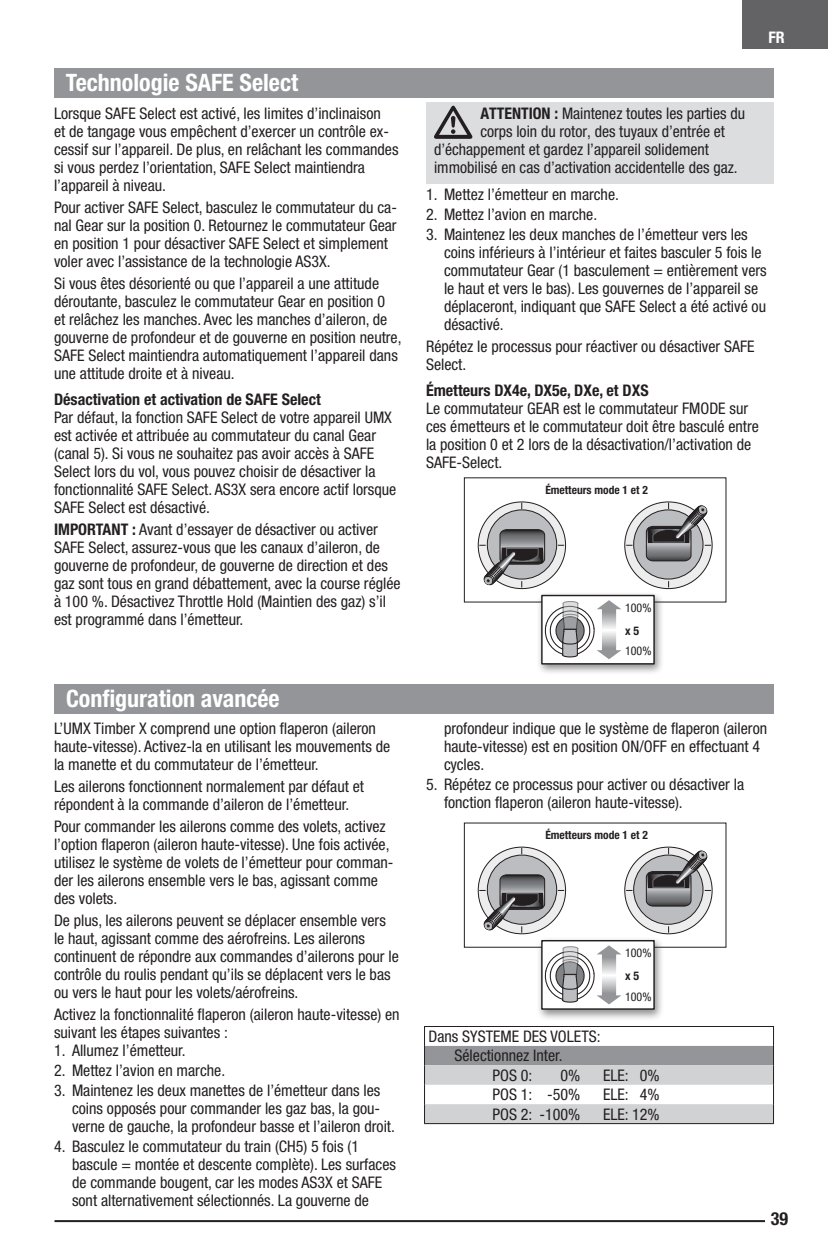
<style>
.page{position:relative;width:828px;height:1260px;background:#fff}
.page>*{position:absolute;margin:0;border:0;box-sizing:border-box;transform-origin:0 0}
.EFL_Main_Header{font:700 condensed 24px "Helvetica Neue LT Std";color:#fff}
.t1{font:700 condensed 18px "Helvetica Neue LT Std";color:#231f20}
.EFL_Body_Copy{font:condensed 16px/18px "Helvetica Neue LT Std";color:#231f20}
.EFL_Cautions_and_War{font:condensed 16px "Helvetica Neue LT Std";color:#231f20}
.Body_Text{font:condensed 16px "Helvetica Neue LT Std";color:#231f20}
.EFL_Sub_Header{font:700 condensed 16px "Helvetica Neue LT Std";color:#231f20}
.EFL_Sub-header{font:700 condensed 16px "Helvetica Neue LT Std";color:#231f20}
.t2{font:700 condensed 16px "Helvetica Neue LT Std";color:#fff}
.Body{font:condensed 12px "Helvetica Neue LT Std";color:#231f20}
.Body-2{font:700 condensed 12px "Helvetica Neue LT Std";color:#231f20}
.Body_Text-2{font:700 condensed 11.6px "Helvetica Neue LT Std";color:#231f20}
.s1{font-weight:700}
</style>
<div class="page">
<div style="left:743px;top:0;width:85px;height:49px;background:#636366"></div>
<hr style="left:54px;top:1220px;width:711px;height:2px;background:#231f20">
<div style="left:54px;top:68px;width:720px;height:30px;background:#939598"></div>
<div style="left:426px;top:102px;width:348px;height:82px;background:#dcdddf"></div>
<svg style="left:434px;top:106px;width:38px;height:33px"></svg>
<svg style="left:625px;top:847px;width:87px;height:87px"></svg>
<div style="left:634px;top:855px;width:69px;height:69px;background:#bcbdc0;border-radius:50%"></div>
<svg style="left:646px;top:848px;width:65px;height:59px"></svg>
<svg style="left:478px;top:847px;width:88px;height:87px"></svg>
<div style="left:487px;top:855px;width:70px;height:69px;background:#bcbdc0;border-radius:50%"></div>
<svg style="left:479px;top:874px;width:66px;height:59px"></svg>
<div style="left:464px;top:823px;width:262px;height:125px;border:1px solid #231f20"></div>
<div style="left:536px;top:937px;width:129px;height:84px;background:#231f20;opacity:.5"></div>
<svg style="left:540px;top:939px;width:116px;height:71px"></svg>
<div style="left:54px;top:684px;width:720px;height:30px;background:#939598"></div>
<svg style="left:625px;top:502px;width:87px;height:87px"></svg>
<div style="left:634px;top:510px;width:69px;height:69px;background:#bcbdc0;border-radius:50%"></div>
<svg style="left:646px;top:503px;width:65px;height:59px"></svg>
<svg style="left:478px;top:502px;width:88px;height:87px"></svg>
<div style="left:487px;top:510px;width:70px;height:69px;background:#bcbdc0;border-radius:50%"></div>
<svg style="left:479px;top:529px;width:66px;height:59px"></svg>
<div style="left:536px;top:591px;width:129px;height:85px;background:#231f20;opacity:.5"></div>
<svg style="left:540px;top:594px;width:116px;height:71px"></svg>
<svg style="left:424px;top:1026px;width:350px;height:97px"></svg>
<hr style="left:424px;top:1123px;width:175px;height:1px;background:#231f20">
<hr style="left:599px;top:1123px;width:175px;height:1px;background:#231f20">
<p class="EFL_Main_Header" style="left:66px;top:68px;width:234px">Technologie SAFE Select</p>
<p class="EFL_Body_Copy" style="left:54px;top:105px;width:346px">Lorsque SAFE Select est activé, les limites d’inclinaison<br>et de tangage vous empêchent d’exercer un contrôle ex&shy;cessif sur l’appareil. De plus, en relâchant les commandes si vous perdez l’orientation, SAFE Select maintiendra l’appareil à niveau.</p>
<p class="EFL_Body_Copy" style="left:54px;top:199px;width:345px">Pour activer SAFE Select, basculez le commutateur du ca&shy;nal Gear sur la position 0. Retournez le commutateur Gear en position 1 pour désactiver SAFE Select et simplement voler avec l’assistance de la technologie AS3X.</p>
<p class="EFL_Body_Copy" style="left:54px;top:275px;width:349px">Si vous êtes désorienté ou que l’appareil a une attitude déroutante, basculez le commutateur Gear en position 0<br>et relâchez les manches. Avec les manches d’aileron, de gouverne de profondeur et de gouverne en position neutre, SAFE Select maintiendra automatiquement l’appareil dans une attitude droite et à niveau.</p>
<p class="EFL_Sub_Header" style="left:54px;top:389px;width:268px">Désactivation et activation de SAFE Select</p>
<p class="EFL_Body_Copy" style="left:54px;top:408px;width:344px">Par défaut, la fonction SAFE Select de votre appareil UMX est activée et attribuée au commutateur du canal Gear (canal 5). Si vous ne souhaitez pas avoir accès à SAFE Select lors du vol, vous pouvez choisir de désactiver la fonctionnalité SAFE Select. AS3X sera encore actif lorsque SAFE Select est désactivé.</p>
<p class="EFL_Body_Copy" style="left:54px;top:520px;width:348px"><span class="s1">IMPORTANT :</span> Avant d’essayer de désactiver ou activer SAFE Select, assurez-vous que les canaux d’aileron, de gouverne de profondeur, de gouverne de direction et des gaz sont tous en grand débattement, avec la course réglée à 100 %. Désactivez Throttle Hold (Maintien des gaz) s’il est programmé dans l’émetteur.</p>
<p class="EFL_Main_Header" style="left:66px;top:684px;width:215px">Configuration avancée</p>
<p class="EFL_Body_Copy" style="left:54px;top:719px;width:338px">L’UMX Timber X comprend une option flaperon (aileron haute-vitesse). Activez-la en utilisant les mouvements de la manette et du commutateur de l’émetteur.</p>
<p class="EFL_Body_Copy" style="left:54px;top:777px;width:312px">Les ailerons fonctionnent normalement par défaut et répondent à la commande d’aileron de l’émetteur.</p>
<p class="EFL_Body_Copy" style="left:54px;top:817px;width:341px">Pour commander les ailerons comme des volets, activez l’option flaperon (aileron haute-vitesse). Une fois activée, utilisez le système de volets de l’émetteur pour comman&shy;der les ailerons ensemble vers le bas, agissant comme des volets.</p>
<p class="EFL_Body_Copy" style="left:54px;top:911px;width:346px">De plus, les ailerons peuvent se déplacer ensemble vers le haut, agissant comme des aérofreins. Les ailerons continuent de répondre aux commandes d’ailerons pour le contrôle du roulis pendant qu’ils se déplacent vers le bas ou vers le haut pour les volets/aérofreins.</p>
<p class="EFL_Body_Copy" style="left:54px;top:1005px;width:347px">Activez la fonctionnalité flaperon (aileron haute-vitesse) en suivant les étapes suivantes :</p>
<p class="EFL_Body_Copy" style="left:54px;top:1041px;width:133px">1. Allumez l’émetteur.</p>
<p class="EFL_Body_Copy" style="left:54px;top:1061px;width:173px">2. Mettez l’avion en marche.</p>
<p class="EFL_Body_Copy" style="left:72px;top:1081px;width:324px;text-indent:-18px">3. Maintenez les deux manettes de l’émetteur dans les coins opposés pour commander les gaz bas, la gou&shy;verne de gauche, la profondeur basse et l’aileron droit.</p>
<p class="EFL_Body_Copy" style="left:72px;top:1137px;width:326px;text-indent:-18px">4. Basculez le commutateur du train (CH5) 5 fois (1 bascule = montée et descente complète). Les surfaces de commande bougent, car les modes AS3X et SAFE sont alternativement sélectionnés. La gouverne de</p>
<p class="t2" style="left:768px;top:28px;width:18px">FR</p>
<p class="EFL_Cautions_and_War" style="left:480px;top:105px;width:266px"><span class="s1">ATTENTION :</span> Maintenez toutes les parties du</p>
<p class="EFL_Cautions_and_War" style="left:480px;top:123px;width:246px">corps loin du rotor, des tuyaux d’entrée et</p>
<p class="EFL_Cautions_and_War" style="left:434px;top:141px;width:276px">d’échappement et gardez l’appareil solidement</p>
<p class="EFL_Cautions_and_War" style="left:434px;top:159px;width:305px">immobilisé en cas d’activation accidentelle des gaz.</p>
<p class="EFL_Body_Copy" style="left:426px;top:186px;width:194px">1. Mettez l’émetteur en marche.</p>
<p class="EFL_Body_Copy" style="left:426px;top:206px;width:173px">2. Mettez l’avion en marche.</p>
<p class="EFL_Body_Copy" style="left:444px;top:226px;width:324px;text-indent:-18px">3. Maintenez les deux manches de l’émetteur vers les coins inférieurs à l’intérieur et faites basculer 5 fois le commutateur Gear (1 basculement = entièrement vers le haut et vers le bas). Les gouvernes de l’appareil se déplaceront, indiquant que SAFE Select a été activé ou désactivé.</p>
<p class="EFL_Body_Copy" style="left:426px;top:338px;width:330px">Répétez le processus pour réactiver ou désactiver SAFE<br>Select.</p>
<p class="EFL_Sub-header" style="left:426px;top:380px;width:224px">Émetteurs DX4e, DX5e, DXe, et DXS</p>
<p class="EFL_Body_Copy" style="left:426px;top:399px;width:334px">Le commutateur GEAR est le commutateur FMODE sur ces émetteurs et le commutateur doit être basculé entre la position 0 et 2 lors de la désactivation/l’activation de SAFE-Select.</p>
<p class="Body_Text-2" style="left:545px;top:483px;width:104px">Émetteurs mode 1 et 2</p>
<p class="Body" style="left:625px;top:601px;width:28px">100%</p>
<p class="Body-2" style="left:625px;top:623px;width:16px">x 5</p>
<p class="Body" style="left:625px;top:644px;width:28px">100%</p>
<p class="EFL_Body_Copy" style="left:444px;top:719px;width:325px">profondeur indique que le système de flaperon (aileron haute-vitesse) est en position ON/OFF en effectuant 4 cycles.</p>
<p class="EFL_Body_Copy" style="left:444px;top:775px;width:302px;text-indent:-18px">5. Répétez ce processus pour activer ou désactiver la fonction flaperon (aileron haute-vitesse).</p>
<p class="Body_Text-2" style="left:545px;top:828px;width:104px">Émetteurs mode 1 et 2</p>
<p class="Body" style="left:625px;top:946px;width:28px">100%</p>
<p class="Body-2" style="left:625px;top:968px;width:16px">x 5</p>
<p class="Body" style="left:625px;top:989px;width:28px">100%</p>
<p class="Body_Text" style="left:429px;top:1027px;width:174px">Dans SYSTEME DES VOLETS:</p>
<p class="Body_Text" style="left:455px;top:1046px;width:110px">Sélectionnez Inter.</p>
<p class="Body_Text" style="left:493px;top:1066px;width:41px">POS 0:</p>
<p class="Body_Text" style="left:561px;top:1066px;width:21px">0%</p>
<p class="Body_Text" style="left:603px;top:1066px;width:58px">ELE: 0%</p>
<p class="Body_Text" style="left:493px;top:1085px;width:89px">POS 1: -50%</p>
<p class="Body_Text" style="left:603px;top:1085px;width:58px">ELE: 4%</p>
<p class="Body_Text" style="left:493px;top:1105px;width:89px">POS 2: -100%</p>
<p class="Body_Text" style="left:603px;top:1105px;width:58px">ELE: 12%</p>
<p class="t1" style="left:771px;top:1208px;width:19px">39</p>
</div>
